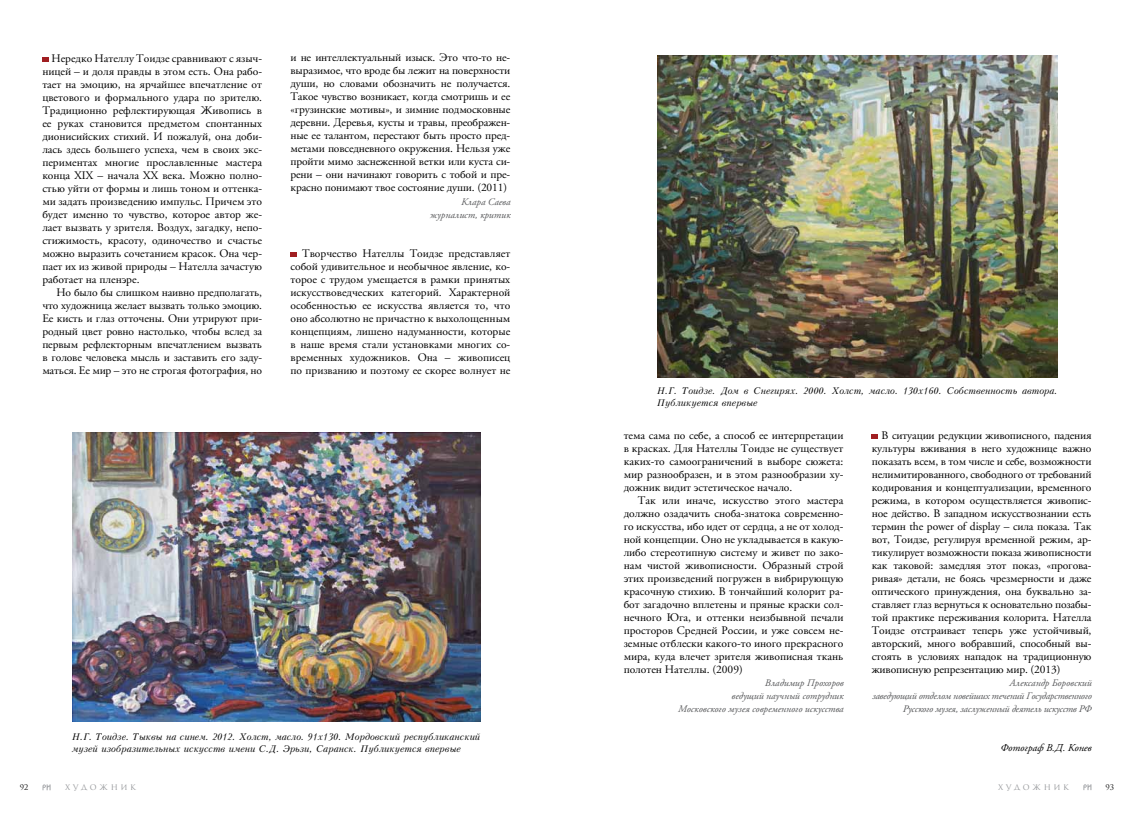
<style>
.page{position:relative;width:1134px;height:823px;background:#fff}
.page>*{position:absolute;margin:0;border:0;box-sizing:border-box;transform-origin:0 0}
.t1{font:11.5px/13px "APC Garamond";color:#000;text-align:justify}
.t2{font:italic 10.5px "APC Garamond";color:#000}
.t3{font:italic 10px/13px "APC Garamond";letter-spacing:-.02em;color:#58595b;text-align:right}
.t4{font:italic 10px/13px "APC Garamond";color:#58595b;text-align:right}
.t5{font:italic 9px/12px "Kudryashev";color:#000}
.t6{font:7.5px "Romul";letter-spacing:.33em;color:#939598}
.t7{font:7.5px "Romul";color:#000}
</style>
<div class="page">
<svg style="left:43px;top:784px;width:8px;height:5px"></svg>
<svg style="left:1083px;top:784px;width:8px;height:5px"></svg>
<svg style="left:42px;top:57px;width:7px;height:4px"></svg>
<svg style="left:290px;top:252px;width:7px;height:4px"></svg>
<svg style="left:872px;top:434px;width:6px;height:4px"></svg>
<img style="left:657px;top:55px;width:401px;height:322px">
<img style="left:72px;top:432px;width:409px;height:289px">
<p class="t1" style="left:42px;top:51px;width:221px;text-indent:9px">Нередко Нателлу Тоидзе сравнивают с языч&shy;ницей – и доля правды в этом есть. Она рабо&shy;тает на эмоцию, на ярчайшее впечатление от цветового и формального удара по зрителю.<br>Традиционно рефлектирующая Живопись в ее руках становится предметом спонтанных дионисийских стихий. И пожалуй, она доби&shy;лась здесь большего успеха, чем в своих экс&shy;периментах многие прославленные мастера конца XIX – начала XX века. Можно полно&shy;стью уйти от формы и лишь тоном и оттенка&shy;ми задать произведению импульс. Причем это будет именно то чувство, которое автор же&shy;лает вызвать у зрителя. Воздух, загадку, непо&shy;стижимость, красоту, одиночество и счастье можно выразить сочетанием красок. Она чер&shy;пает их из живой природы – Нателла зачастую работает на пленэре.</p>
<p class="t1" style="left:42px;top:285px;width:221px;text-indent:14px">Но было бы слишком наивно предполагать, что художница желает вызвать только эмоцию.<br>Ее кисть и глаз отточены. Они утрируют при&shy;родный цвет ровно настолько, чтобы вслед за первым рефлекторным впечатлением вызвать в голове человека мысль и заставить его заду&shy;маться. Ее мир – это не строгая фотография, но</p>
<p class="t1" style="left:290px;top:51px;width:221px">и не интеллектуальный изыск. Это что-то не&shy;выразимое, что вроде бы лежит на поверхности души, но словами обозначить не получается.<br>Такое чувство возникает, когда смотришь и ее «грузинские мотивы», и зимние подмосковные деревни. Деревья, кусты и травы, преображен&shy;ные ее талантом, перестают быть просто пред&shy;метами повседневного окружения. Нельзя уже пройти мимо заснеженной ветки или куста си&shy;рени – они начинают говорить с тобой и пре&shy;красно понимают твое состояние души. (2011)</p>
<p class="t4" style="left:429px;top:195px;width:82px">Клара Саева журналист, критик</p>
<p class="t1" style="left:290px;top:246px;width:221px;text-indent:12px">Творчество Нателлы Тоидзе представляет собой удивительное и необычное явление, ко&shy;торое с трудом умещается в рамки принятых искусствоведческих категорий. Характерной особенностью ее искусства является то, что оно абсолютно не причастно к выхолощенным концепциям, лишено надуманности, которые в наше время стали установками многих со&shy;временных художников. Она – живописец по призванию и поэтому ее скорее волнует не</p>
<p class="t5" style="left:72px;top:730px;width:410px">Н.Г. Тоидзе. Тыквы на синем. 2012. Холст, масло. 91х130. Мордовский республиканский музей изобразительных искусств имени С.Д. Эрьзи, Саранск. Публикуется впервые</p>
<p class="t5" style="left:657px;top:384px;width:402px">Н.Г. Тоидзе. Дом в Снегирях. 2000. Холст, масло. 130x160. Собственность автора.<br>Публикуется впервые</p>
<p class="t1" style="left:624px;top:428px;width:221px">тема сама по себе, а способ ее интерпретации в красках. Для Нателлы Тоидзе не существует каких-то самоограничений в выборе сюжета: мир разнообразен, и в этом разнообразии ху&shy;дожник видит эстетическое начало.</p>
<p class="t1" style="left:624px;top:493px;width:221px;text-indent:14px">Так или иначе, искусство этого мастера должно озадачить сноба-знатока современно&shy;го искусства, ибо идет от сердца, а не от холод&shy;ной концепции. Оно не укладывается в какую&shy;либо стереотипную систему и живет по зако&shy;нам чистой живописности. Образный строй этих произведений погружен в вибрирующую красочную стихию. В тончайший колорит ра&shy;бот загадочно вплетены и пряные краски сол&shy;нечного Юга, и оттенки неизбывной печали просторов Средней России, и уже совсем не&shy;земные отблески какого-то иного прекрасного мира, куда влечет зрителя живописная ткань полотен Нателлы. (2009)</p>
<p class="t4" style="left:678px;top:676px;width:167px">Владимир Прохоров<br>ведущий научный сотрудник<br>Московского музея современного искусства</p>
<p class="t1" style="left:872px;top:428px;width:221px;text-indent:10px">В ситуации редукции живописного, падения культуры вживания в него художнице важно показать всем, в том числе и себе, возможности нелимитированного, свободного от требований кодирования и концептуализации, временного режима, в котором осуществляется живопис&shy;ное действо. В западном искусствознании есть термин the power of display – сила показа. Так вот, Тоидзе, регулируя временной режим, ар&shy;тикулирует возможности показа живописности как таковой: замедляя этот показ, «прогова&shy;ривая» детали, не боясь чрезмерности и даже оптического принуждения, она буквально за&shy;ставляет глаз вернуться к основательно позабы&shy;той практике переживания колорита. Нателла Тоидзе отстраивает теперь уже устойчивый, авторский, много вобравший, способный вы&shy;стоять в условиях нападок на традиционную живописную репрезентацию мир. (2013)</p>
<p class="t3" style="left:872px;top:676px;width:221px">Александр Боровский<br>заведующий отделом новейших течений Государственного<br>Русского музея, заслуженный деятель искусств РФ</p>
<p class="t2" style="left:1000px;top:741px;width:93px">Фотограф В.Д. Конев</p>
<p class="t7" style="left:20px;top:782px;width:10px">92</p>
<p class="t6" style="left:65px;top:782px;width:72px">художник</p>
<p class="t6" style="left:998px;top:782px;width:72px">художник</p>
<p class="t7" style="left:1105px;top:782px;width:10px">93</p>
</div>
